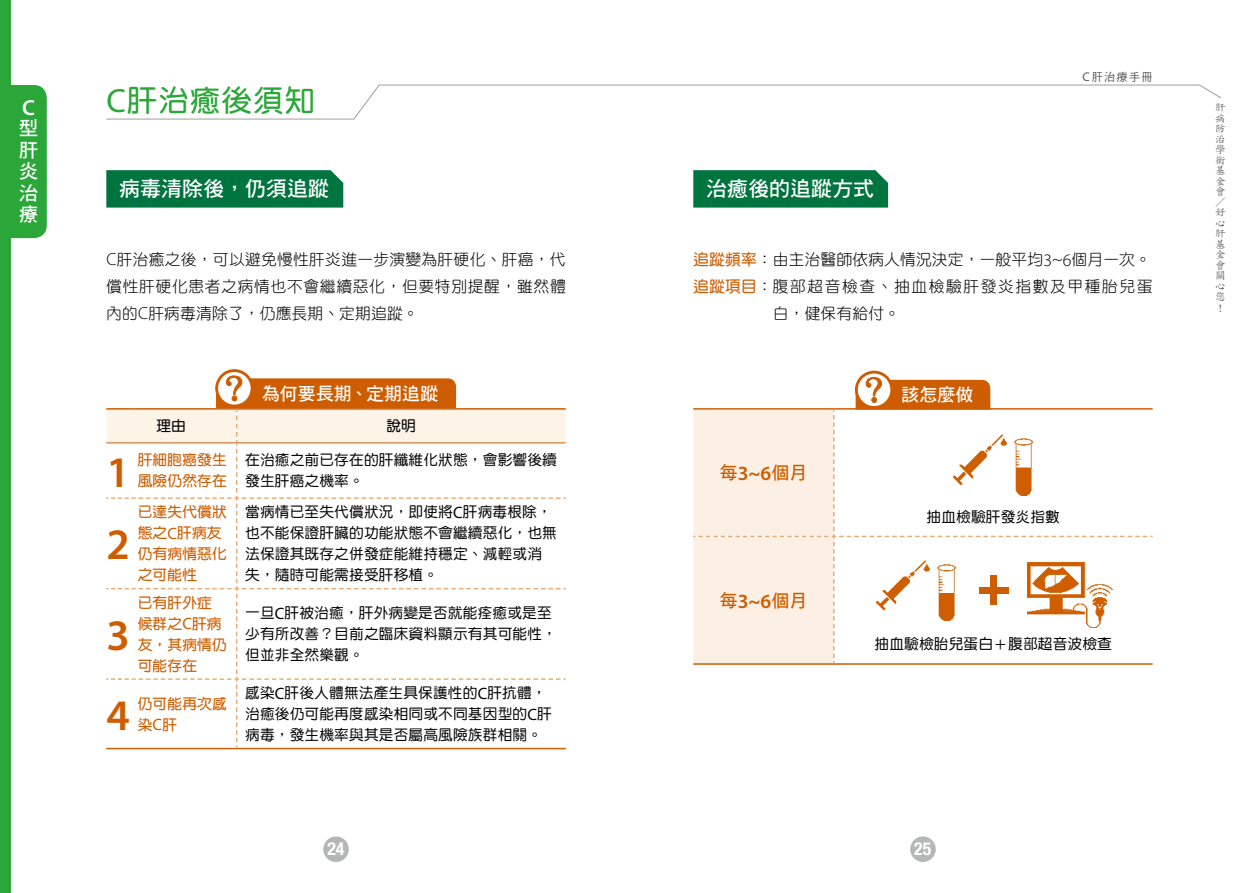
<style>
.page{position:relative;width:1259px;height:893px;background:#fff}
.page>*{position:absolute;margin:0;border:0;box-sizing:border-box;transform-origin:0 0}
.t1{font:600 43.65px "Myriad Pro";color:#cd5d00}
.t2{font:30px "DF Yuan Std W7";letter-spacing:.05em;color:#2aa738}
.t3{font:600 21.9px "Myriad Pro";color:#fff}
.t4{font:21px "DF Hei Std W7";color:#fff}
.t5{font:19.5px/21.5px "DF Hei Std W7";color:#fff;text-align:justify}
.t6{font:18px "DF Hei Std W7";color:#fff}
.t7{font:18px "DF Hei Std W7";color:#cd5d00}
.t8{font:700 condensed 18px "Helvetica Neue";color:#fff}
.t9{font:15.75px/27px "DF Yuan Std W3";letter-spacing:.045em;color:#000;text-align:justify}
.t10{font:15.75px "DF Yuan Std W3";letter-spacing:.01em;color:#000}
.t11{font:15.75px "DF Yuan Std W3";letter-spacing:.1em;color:#000}
.t12{font:14.7px/21px "DF Yuan Std W5";letter-spacing:.01em;color:#000}
.t13{font:14.7px/21px "DF Yuan Std W7";letter-spacing:.01em;color:#cd5d00}
.t14{font:14.7px "DF Yuan Std W7";color:#000}
.t15{font:11.25px "DF Hei Std W5";letter-spacing:.1em;color:#595757}
.t16{font:10.5px/10.5px "DF Kai Shu Std W5";color:#595757;text-align:justify}
.s1{font-family:"Myriad Pro";font-size:33.6px}
.s2{font-family:"Myriad Pro";font-weight:300;font-size:17.7px}
.s3{font-family:"Myriad Pro";font-size:16.5px}
.s4{font-family:"Myriad Pro";font-size:12.6px}
.s5{font-family:"DF Yuan Std W7";color:#cd5d00}
.s6{font-family:"Myriad Pro";font-weight:600;font-size:20.1px}
</style>
<div class="page">
<div style="left:910px;top:836px;width:25px;height:26px;background:#b5b6b6;border-radius:50%"></div>
<div style="left:323px;top:836px;width:26px;height:26px;background:#b5b6b6;border-radius:50%"></div>
<div style="left:11px;top:85px;width:36px;height:153px;background:#2aa738"></div>
<div style="left:0;top:0;width:11px;height:893px;background:#2aa738"></div>
<svg style="left:106px;top:85px;width:1115px;height:34px"></svg>
<div style="left:106px;top:170px;width:237px;height:38px;background:#00743f"></div>
<svg style="left:217px;top:371px;width:35px;height:35px"></svg>
<div style="left:215px;top:369px;width:38px;height:38px;border:3px solid #cd5d00;border-radius:50%"></div>
<svg style="left:106px;top:376px;width:460px;height:373px"></svg>
<div style="left:693px;top:170px;width:195px;height:38px;background:#00743f"></div>
<hr style="left:693px;top:663px;width:141px;height:2px;background:#cd5d00">
<hr style="left:834px;top:663px;width:318px;height:2px;background:#cd5d00">
<svg style="left:856px;top:372px;width:36px;height:35px"></svg>
<div style="left:855px;top:371px;width:38px;height:38px;border:3px solid #cd5d00;border-radius:50%"></div>
<svg style="left:693px;top:377px;width:459px;height:287px"></svg>
<img style="left:953px;top:435px;width:80px;height:60px">
<img style="left:1027px;top:562px;width:85px;height:66px">
<img style="left:876px;top:560px;width:80px;height:61px">
<div style="left:978px;top:587px;width:30px;height:6px;background:#cd5d00"></div>
<div style="left:990px;top:575px;width:6px;height:30px;background:#cd5d00"></div>
<h3 class="t3" style="left:22px;top:93px;width:14px">C</h3>
<h3 class="t5" style="left:19px;top:117px;width:20px">型肝炎治療</h3>
<h2 class="t2" style="left:106px;top:84px;width:210px"><span class="s1">C</span>肝治癒後須知</h2>
<h3 class="t4" style="left:119px;top:178px;width:211px">病毒清除後，仍須追蹤</h3>
<p class="t9" style="left:106px;top:245px;width:461px"><span class="s2">C</span>肝治癒之後，可以避免慢性肝炎進一步演變為肝硬化、肝癌，代償性肝硬化患者之病情也不會繼續惡化，但要特別提醒，雖然體內的<span class="s2">C</span>肝病毒清除了，仍應長期、定期追蹤。</p>
<p class="t6" style="left:262px;top:383px;width:178px">為何要長期、定期追蹤</p>
<p class="t14" style="left:156px;top:418px;width:31px">理由</p>
<p class="t14" style="left:386px;top:418px;width:31px">說明</p>
<h1 class="t1" style="left:106px;top:444px;width:25px">1</h1>
<p class="t13" style="left:138px;top:449px;width:90px">肝細胞癌發生風險仍然存在</p>
<p class="t12" style="left:245px;top:449px;width:313px">在治癒之前已存在的肝纖維化狀態，會影響後續發生肝癌之機率。</p>
<h1 class="t1" style="left:106px;top:517px;width:25px">2</h1>
<h1 class="t1" style="left:106px;top:607px;width:25px">3</h1>
<p class="t13" style="left:138px;top:501px;width:90px">已達失代償狀態之<span class="s3">C</span>肝病友仍有病情惡化之可能性</p>
<p class="t12" style="left:245px;top:501px;width:313px">當病情已至失代償狀況，即使將<span class="s3">C</span>肝病毒根除，也不能保證肝臟的功能狀態不會繼續惡化，也無法保證其既存之併發症能維持穩定、減輕或消失，隨時可能需接受肝移植。</p>
<p class="t13" style="left:138px;top:592px;width:90px">已有肝外症候群之<span class="s3">C</span>肝病友，其病情仍可能存在</p>
<p class="t12" style="left:245px;top:602px;width:313px">一旦<span class="s3">C</span>肝被治癒，肝外病變是否就能痊癒或是至少有所改善？目前之臨床資料顯示有其可能性，但並非全然樂觀。</p>
<h1 class="t1" style="left:106px;top:687px;width:25px">4</h1>
<p class="t13" style="left:138px;top:693px;width:90px">仍可能再次感染<span class="s3">C</span>肝</p>
<p class="t12" style="left:245px;top:682px;width:308px">感染<span class="s3">C</span>肝後人體無法產生具保護性的<span class="s3">C</span>肝抗體，治癒後仍可能再度感染相同或不同基因型的<span class="s3">C</span>肝病毒，發生機率與其是否屬高風險族群相關。</p>
<h3 class="t4" style="left:706px;top:178px;width:169px">治癒後的追蹤方式</h3>
<p class="t15" style="left:1082px;top:71px;width:72px"><span class="s4">C</span>肝治療手冊</p>
<p class="t10" style="left:693px;top:250px;width:459px"><span class="s5">追蹤頻率</span>：由主治醫師依病人情況決定，一般平均<span class="s2">3~6</span>個月一次。</p>
<p class="t11" style="left:693px;top:277px;width:461px"><span class="s5">追蹤項目</span>：腹部超音檢查、抽血檢驗肝發炎指數及甲種胎兒蛋</p>
<p class="t9" style="left:773px;top:299px;width:129px">白，健保有給付。</p>
<p class="t7" style="left:720px;top:463px;width:89px">每<span class="s6">3~6</span>個月</p>
<p class="t7" style="left:719px;top:590px;width:89px">每<span class="s6">3~6</span>個月</p>
<p class="t6" style="left:901px;top:385px;width:73px">該怎麼做</p>
<p class="t12" style="left:926px;top:506px;width:135px">抽血檢驗肝發炎指數</p>
<p class="t12" style="left:874px;top:633px;width:239px">抽血驗檢胎兒蛋白＋腹部超音波檢查</p>
<p class="t8" style="left:327px;top:834px;width:19px">24</p>
<p class="t8" style="left:914px;top:834px;width:19px">25</p>
<p class="t16" style="left:1215px;top:102px;width:12px">肝病防治學術基金會／好心肝基金會關心您</p>
<p class="t16" style="left:1215px;top:303px;width:7px">！</p>
</div>
